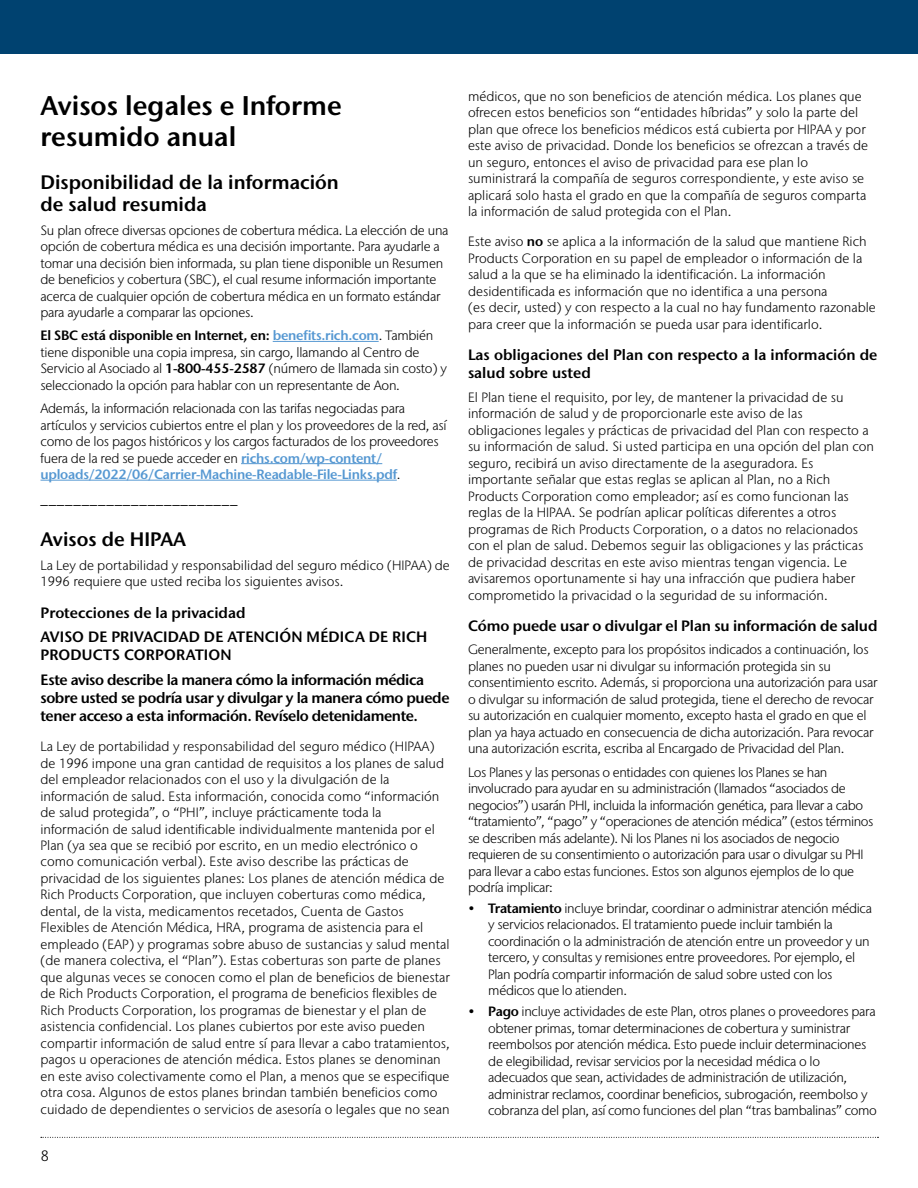
<style>
.page{position:relative;width:918px;height:1188px;background:#fff}
.page>*{position:absolute;margin:0;border:0;box-sizing:border-box;transform-origin:0 0}
.t1{font:600 27px/31.5px "Stone Sans IIITC Pro";color:#000}
.t2{font:600 19.5px/22.5px "Stone Sans IIITC Pro";color:#000}
.t3{font:600 15px/24.8px "Stone Sans IIITC Pro";letter-spacing:-.01em;color:#000}
.t4{font:600 15px/18px "Stone Sans IIITC Pro";letter-spacing:-.03em;color:#000}
.t5{font:300 15px "Stone Sans IIITC Pro";color:#000}
.t6{font:300 14.25px "Stone Sans IIITC Pro";color:#000}
.t7{font:300 13.5px/16.5px "Stone Sans IIITC Pro";color:#000}
.t8{font:300 13.5px/16.5px "Stone Sans IIITC Pro";letter-spacing:-.02em;color:#000}
.t9{font:300 13.5px/16.5px "Stone Sans IIITC Pro";letter-spacing:-.025em;color:#000}
.t10{font:300 13.5px/16.5px "Stone Sans IIITC Pro";letter-spacing:-.03em;color:#000}
.s1{font-weight:600}
.s2{font-weight:600;color:#5698d2}
</style>
<div class="page">
<svg style="left:41px;top:1137px;width:838px;height:1px"></svg>
<div style="left:0;top:0;width:918px;height:54px;background:#004270"></div>
<hr style="left:273px;top:341px;width:106px;height:1px;background:#5698d2">
<hr style="left:241px;top:463px;width:141px;height:1px;background:#5698d2">
<hr style="left:40px;top:480px;width:357px;height:1px;background:#5698d2">
<h1 class="t1" style="left:40px;top:89px;width:303px">Avisos legales e Informe resumido anual</h1>
<h2 class="t2" style="left:40px;top:170px;width:300px">Disponibilidad de la información de salud resumida</h2>
<p class="t8" style="left:40px;top:222px;width:410px">Su plan ofrece diversas opciones de cobertura médica. La elección de una opción de cobertura médica es una decisión importante. Para ayudarle a tomar una decisión bien informada, su plan tiene disponible un Resumen de beneficios y cobertura (SBC), el cual resume información importante acerca de cualquier opción de cobertura médica en un formato estándar para ayudarle a comparar las opciones.</p>
<p class="t8" style="left:40px;top:327px;width:408px"><span class="s1">El SBC está disponible en Internet, en:</span> <span class="s2">benefits.rich.com</span>. También tiene disponible una copia impresa, sin cargo, llamando al Centro de Servicio al Asociado al <span class="s1">1-800-455-2587</span> (número de llamada sin costo) y seleccionado la opción para hablar con un representante de Aon.</p>
<p class="t8" style="left:40px;top:400px;width:408px">Además, la información relacionada con las tarifas negociadas para artículos y servicios cubiertos entre el plan y los proveedores de la red, así como de los pagos históricos y los cargos facturados de los proveedores fuera de la red se puede acceder en <span class="s2">richs.com/wp-content/ uploads/2022/06/Carrier-Machine-Readable-File-Links.pdf</span>.</p>
<p class="t6" style="left:40px;top:490px;width:199px">________________________</p>
<h2 class="t2" style="left:40px;top:528px;width:147px">Avisos de HIPAA</h2>
<p class="t7" style="left:40px;top:556px;width:411px">La Ley de portabilidad y responsabilidad del seguro médico (HIPAA) de<br>1996 requiere que usted reciba los siguientes avisos.</p>
<p class="t3" style="left:40px;top:600px;width:388px">Protecciones de la privacidad<br>AVISO DE PRIVACIDAD DE ATENCIÓN MÉDICA DE RICH</p>
<p class="t3" style="left:40px;top:642px;width:385px">PRODUCTS CORPORATION<br>Este aviso describe la manera cómo la información médica</p>
<p class="t4" style="left:40px;top:688px;width:411px">sobre usted se podría usar y divulgar y la manera cómo puede tener acceso a esta información. Revíselo detenidamente.</p>
<p class="t7" style="left:40px;top:738px;width:411px">La Ley de portabilidad y responsabilidad del seguro médico (HIPAA) de 1996 impone una gran cantidad de requisitos a los planes de salud del empleador relacionados con el uso y la divulgación de la información de salud. Esta información, conocida como “información de salud protegida”, o “PHI”, incluye prácticamente toda la información de salud identificable individualmente mantenida por el Plan (ya sea que se recibió por escrito, en un medio electrónico o como comunicación verbal). Este aviso describe las prácticas de privacidad de los siguientes planes: Los planes de atención médica de Rich Products Corporation, que incluyen coberturas como médica, dental, de la vista, medicamentos recetados, Cuenta de Gastos Flexibles de Atención Médica, HRA, programa de asistencia para el empleado (EAP) y programas sobre abuso de sustancias y salud mental (de manera colectiva, el “Plan”). Estas coberturas son parte de planes que algunas veces se conocen como el plan de beneficios de bienestar de Rich Products Corporation, el programa de beneficios flexibles de Rich Products Corporation, los programas de bienestar y el plan de asistencia confidencial. Los planes cubiertos por este aviso pueden compartir información de salud entre sí para llevar a cabo tratamientos, pagos u operaciones de atención médica. Estos planes se denominan en este aviso colectivamente como el Plan, a menos que se especifique otra cosa. Algunos de estos planes brindan también beneficios como cuidado de dependientes o servicios de asesoría o legales que no sean</p>
<p class="t5" style="left:40px;top:1147px;width:10px">8</p>
<p class="t7" style="left:468px;top:88px;width:402px">médicos, que no son beneficios de atención médica. Los planes que ofrecen estos beneficios son “entidades híbridas” y solo la parte del plan que ofrece los beneficios médicos está cubierta por HIPAA y por este aviso de privacidad. Donde los beneficios se ofrezcan a través de un seguro, entonces el aviso de privacidad para ese plan lo suministrará la compañía de seguros correspondiente, y este aviso se aplicará solo hasta el grado en que la compañía de seguros comparta la información de salud protegida con el Plan.</p>
<p class="t7" style="left:468px;top:233px;width:409px">Este aviso <span class="s1">no</span> se aplica a la información de la salud que mantiene Rich Products Corporation en su papel de empleador o información de la salud a la que se ha eliminado la identificación. La información desidentificada es información que no identifica a una persona<br>(es decir, usted) y con respecto a la cual no hay fundamento razonable para creer que la información se pueda usar para identificarlo.</p>
<p class="t3" style="left:468px;top:346px;width:411px;line-height:18px">Las obligaciones del Plan con respecto a la información de salud sobre usted</p>
<p class="t7" style="left:468px;top:389px;width:408px">El Plan tiene el requisito, por ley, de mantener la privacidad de su información de salud y de proporcionarle este aviso de las obligaciones legales y prácticas de privacidad del Plan con respecto a su información de salud. Si usted participa en una opción del plan con seguro, recibirá un aviso directamente de la aseguradora. Es importante señalar que estas reglas se aplican al Plan, no a Rich Products Corporation como empleador; así es como funcionan las reglas de la HIPAA. Se podrían aplicar políticas diferentes a otros programas de Rich Products Corporation, o a datos no relacionados con el plan de salud. Debemos seguir las obligaciones y las prácticas de privacidad descritas en este aviso mientras tengan vigencia. Le avisaremos oportunamente si hay una infracción que pudiera haber comprometido la privacidad o la seguridad de su información.</p>
<p class="t3" style="left:468px;top:613px;width:411px">Cómo puede usar o divulgar el Plan su información de salud</p>
<p class="t8" style="left:468px;top:641px;width:411px">Generalmente, excepto para los propósitos indicados a continuación, los planes no pueden usar ni divulgar su información protegida sin su consentimiento escrito. Además, si proporciona una autorización para usar o divulgar su información de salud protegida, tiene el derecho de revocar su autorización en cualquier momento, excepto hasta el grado en que el plan ya haya actuado en consecuencia de dicha autorización. Para revocar una autorización escrita, escriba al Encargado de Privacidad del Plan.</p>
<p class="t10" style="left:468px;top:764px;width:407px">Los Planes y las personas o entidades con quienes los Planes se han involucrado para ayudar en su administración (llamados “asociados de negocios”) usarán PHI, incluida la información genética, para llevar a cabo “tratamiento”, “pago” y “operaciones de atención médica” (estos términos se describen más adelante). Ni los Planes ni los asociados de negocio requieren de su consentimiento o autorización para usar o divulgar su PHI para llevar a cabo estas funciones. Estos son algunos ejemplos de lo que podría implicar:</p>
<p class="t9" style="left:488px;top:900px;width:385px;text-indent:-20px">• <span class="s1">Tratamiento</span> incluye brindar, coordinar o administrar atención médica y servicios relacionados. El tratamiento puede incluir también la coordinación o la administración de atención entre un proveedor y un tercero, y consultas y remisiones entre proveedores. Por ejemplo, el Plan podría compartir información de salud sobre usted con los médicos que lo atienden.</p>
<p class="t9" style="left:488px;top:1003px;width:390px;text-indent:-20px">• <span class="s1">Pago</span> incluye actividades de este Plan, otros planes o proveedores para obtener primas, tomar determinaciones de cobertura y suministrar reembolsos por atención médica. Esto puede incluir determinaciones de elegibilidad, revisar servicios por la necesidad médica o lo adecuados que sean, actividades de administración de utilización, administrar reclamos, coordinar beneficios, subrogación, reembolso y cobranza del plan, así como funciones del plan “tras bambalinas” como</p>
</div>
